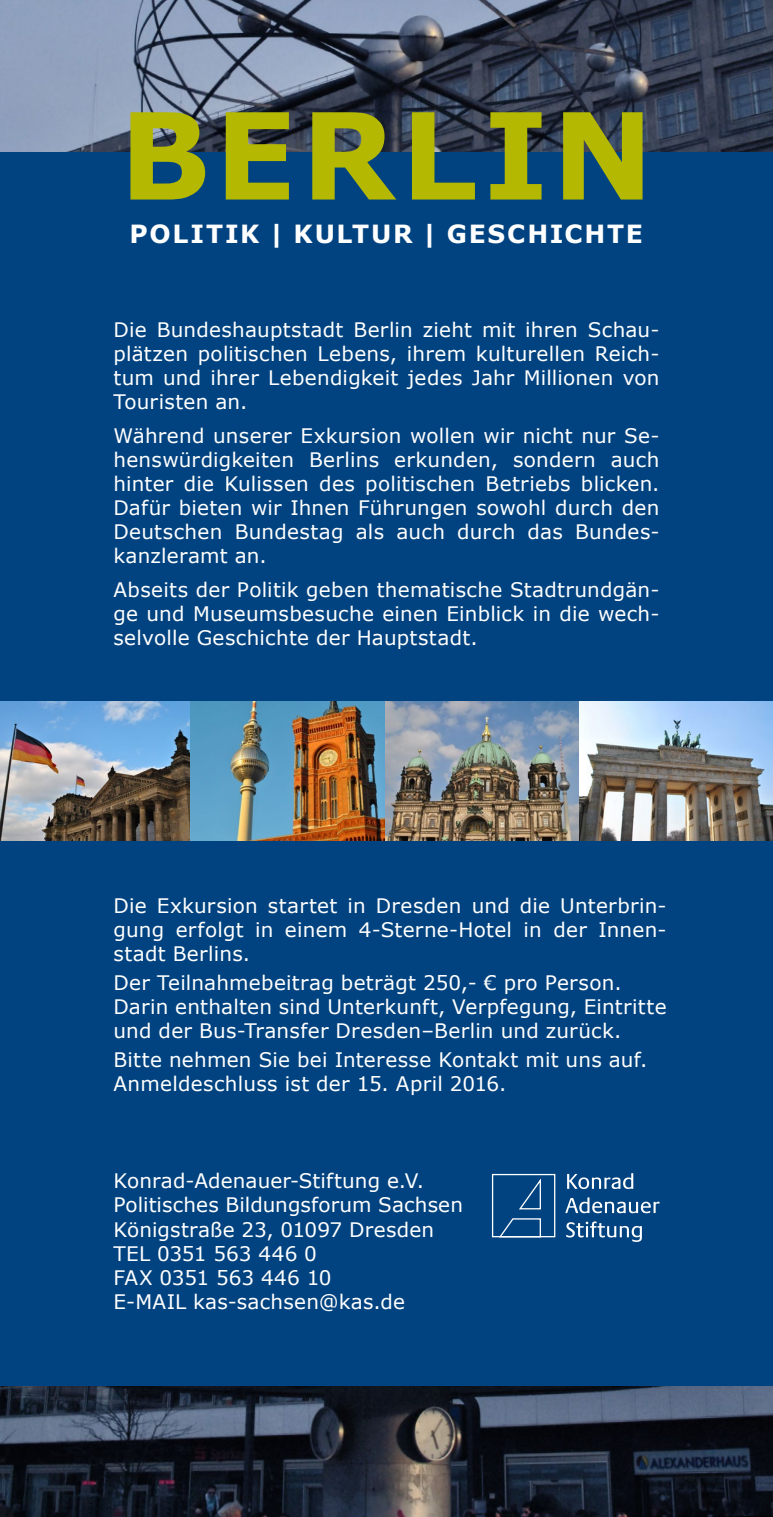
<style>
.page{position:relative;width:773px;height:1517px;background:#fff}
.page>*{position:absolute;margin:0;border:0;box-sizing:border-box;transform-origin:0 0}
.t1{font:700 120px "Verdana";letter-spacing:.035em;color:#b4b800}
.t2{font:700 25px "Verdana";letter-spacing:.07em;color:#fff}
.t3{font:20px/24px "Verdana";letter-spacing:.01em;color:#fff;text-align:justify}
</style>
<div class="page">
<img style="left:0;top:1385px;width:772px;height:132px">
<img style="left:0;top:0;width:772px;height:152px">
<div style="left:0;top:152px;width:772px;height:1233px;background:#004380"></div>
<svg style="left:567px;top:1173px;width:66px;height:16px"></svg>
<svg style="left:565px;top:1197px;width:94px;height:16px"></svg>
<svg style="left:566px;top:1221px;width:75px;height:21px"></svg>
<svg style="left:492px;top:1173px;width:64px;height:65px"></svg>
<img style="left:0;top:701px;width:772px;height:139px">
<h1 class="t1" style="left:119px;top:71px;width:535px">BERLIN</h1>
<p class="t2" style="left:129px;top:217px;width:515px">POLITIK | KULTUR | GESCHICHTE</p>
<p class="t3" style="left:113px;top:318px;width:547px">Die Bundeshauptstadt Berlin zieht mit ihren Schau&shy;plätzen politischen Lebens, ihrem kulturellen Reich&shy;tum und ihrer Lebendigkeit jedes Jahr Millionen von Touristen an.</p>
<p class="t3" style="left:113px;top:424px;width:547px">Während unserer Exkursion wollen wir nicht nur Se&shy;henswürdigkeiten Berlins erkunden, sondern auch hinter die Kulissen des politischen Betriebs blicken.<br>Dafür bieten wir Ihnen Führungen sowohl durch den Deutschen Bundestag als auch durch das Bundes&shy;kanzleramt an.</p>
<p class="t3" style="left:113px;top:578px;width:547px">Abseits der Politik geben thematische Stadtrundgän&shy;ge und Museumsbesuche einen Einblick in die wech&shy;selvolle Geschichte der Hauptstadt.</p>
<p class="t3" style="left:113px;top:894px;width:554px">Die Exkursion startet in Dresden und die Unterbrin&shy;gung erfolgt in einem 4-Sterne-Hotel in der Innen&shy;stadt Berlins.</p>
<p class="t3" style="left:113px;top:971px;width:554px;text-align:left">Der Teilnahmebeitrag beträgt 250,- € pro Person.<br>Darin enthalten sind Unterkunft, Verpfegung, Eintritte und der Bus-Transfer Dresden–Berlin und zurück.</p>
<p class="t3" style="left:113px;top:1048px;width:535px">Bitte nehmen Sie bei Interesse Kontakt mit uns auf.<br>Anmeldeschluss ist der 15. April 2016.</p>
<p class="t3" style="left:113px;top:1169px;width:351px;text-align:left">Konrad-Adenauer-Stiftung e.V.<br>Politisches Bildungsforum Sachsen<br>Königstraße 23, 01097 Dresden<br>TEL 0351 563 446 0<br>FAX 0351 563 446 10<br>E-MAIL kas-sachsen@kas.de</p>
</div>
